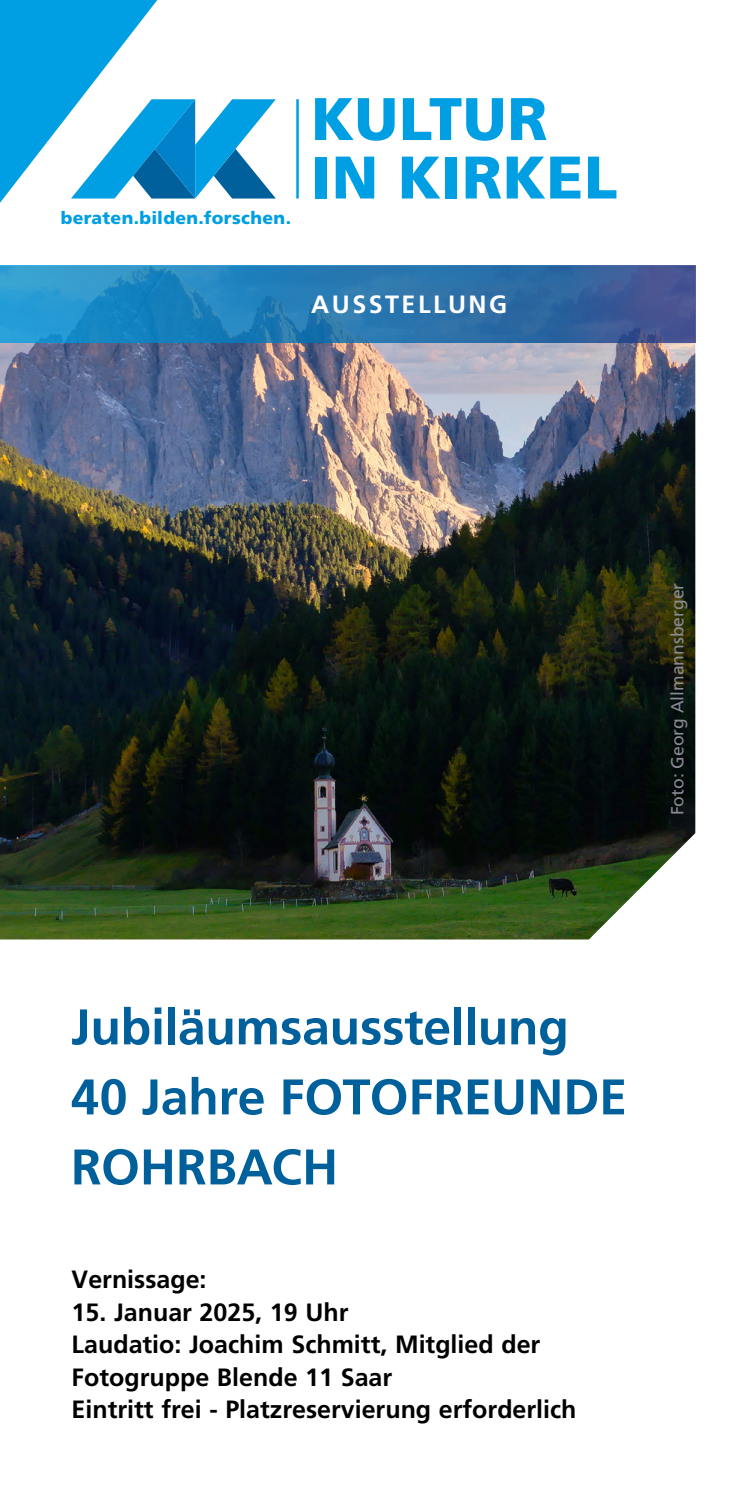
<style>
.page{position:relative;width:745px;height:1489px;background:#fff}
.page>*{position:absolute;margin:0;border:0;box-sizing:border-box;transform-origin:0 0}
.t1{font:900 60px/58.5px "Frutiger LT Pro";letter-spacing:.01em;color:#009fe3}
.t2{font:700 50px/70px "Frutiger LT Pro";letter-spacing:-.005em;color:#00609c}
.t3{font:700 25px/32.5px "Frutiger LT Pro";color:#000}
.t4{font:700 25px "Frutiger LT Pro";letter-spacing:.1em;color:#fff}
.t5{font:900 17.5px "Frutiger LT Pro";letter-spacing:.02em;color:#009fe3}
.t6{font:17.5px "Frutiger LT Pro";color:#8a8a94}
</style>
<div class="page">
<img style="left:0;top:342px;width:694px;height:597px">
<hr style="left:296px;top:99px;width:2px;height:99px;background:#009fe3">
<svg style="left:0;top:0;width:275px;height:203px"></svg>
<svg style="left:0;top:266px;width:694px;height:76px"></svg>
<p class="t5" style="left:61px;top:208px;width:232px">beraten.bilden.forschen.</p>
<h1 class="t1" style="left:311px;top:90px;width:307px">KULTUR<br>IN KIRKEL</h1>
<p class="t4" style="left:311px;top:290px;width:197px">AUSSTELLUNG</p>
<p class="t6" style="left:666px;top:815px;width:234px;rotate:-90deg">Foto: Georg Allmannsberger</p>
<h2 class="t2" style="left:71px;top:991px;width:557px">Jubiläumsausstellung<br>40 Jahre FOTOFREUNDE<br>ROHRBACH</h2>
<p class="t3" style="left:72px;top:1262px;width:136px">Vernissage:</p>
<p class="t3" style="left:72px;top:1295px;width:506px">15. Januar 2025, 19 Uhr<br>Laudatio: Joachim Schmitt, Mitglied der Fotogruppe Blende 11 Saar<br>Eintritt frei - Platzreservierung erforderlich</p>
</div>
